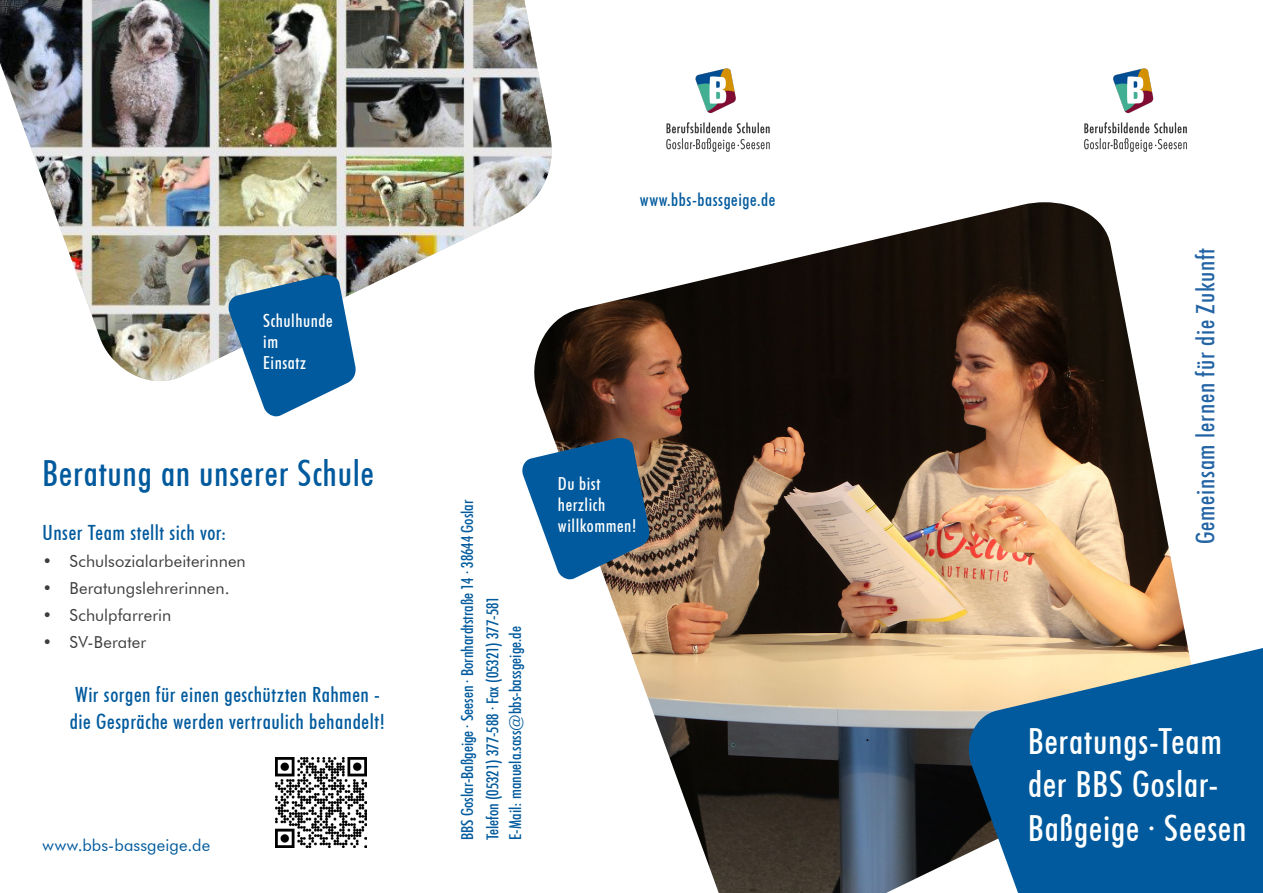
<style>
.page{position:relative;width:1263px;height:893px;background:#fff}
.page>*{position:absolute;margin:0;border:0;box-sizing:border-box;transform-origin:0 0}
.Bassgeige_Headline{font:500 condensed 36px/43.5px "Futura BT";letter-spacing:.025em;color:#fff}
.t1{font:500 condensed 36px "Futura BT";letter-spacing:.025em;color:#015a9d}
.t2{font:500 condensed 25.5px "Futura BT";letter-spacing:.03em;color:#2464a5}
.Bassgeige_Zwischenhead{font:500 condensed 21px "Futura BT";letter-spacing:.025em;color:#015a9d}
.t3{font:500 condensed 18px/21px "Futura BT";letter-spacing:.03em;color:#fff}
.t4{font:500 condensed 18px "Futura BT";letter-spacing:.03em;color:#015a9d}
.t5{font:500 condensed 16.5px "Futura BT";color:#015a9d}
.t6{font:16.5px "Futura BT";letter-spacing:.005em;color:#3e3e3f}
.Bassgeige_Fließtext{font:16.5px "Futura BT";letter-spacing:.01em;color:#015a9d}
</style>
<div class="page">
<img style="left:536px;top:202px;width:651px;height:691px">
<img style="left:0;top:0;width:553px;height:383px">
<svg style="left:963px;top:641px;width:300px;height:252px;background:#32729e"></svg>
<svg style="left:522px;top:437px;width:128px;height:144px"></svg>
<svg style="left:227px;top:274px;width:130px;height:143px"></svg>
<img style="left:275px;top:758px;width:92px;height:89px">
<img style="left:1084px;top:68px;width:103px;height:84px">
<img style="left:666px;top:68px;width:104px;height:84px">
<p class="t3" style="left:263px;top:309px;width:71px">Schulhunde</p>
<p class="t3" style="left:263px;top:330px;width:16px">im</p>
<p class="t3" style="left:263px;top:351px;width:44px">Einsatz</p>
<p class="t1" style="left:43px;top:451px;width:333px">Beratung an unserer Schule</p>
<p class="Bassgeige_Zwischenhead" style="left:43px;top:520px;width:186px">Unser Team stellt sich vor:</p>
<p class="t6" style="left:43px;top:551px;width:205px">• Schulsozialarbeiterinnen</p>
<p class="t6" style="left:43px;top:578px;width:188px">• Beratungslehrerinnen.</p>
<p class="t6" style="left:43px;top:605px;width:130px">• Schulpfarrerin</p>
<p class="t6" style="left:43px;top:632px;width:105px">• SV-Berater</p>
<p class="Bassgeige_Zwischenhead" style="left:75px;top:682px;width:306px">Wir sorgen für einen geschützten Rahmen -</p>
<p class="Bassgeige_Zwischenhead" style="left:70px;top:709px;width:317px">die Gespräche werden vertraulich behandelt!</p>
<p class="Bassgeige_Fließtext" style="left:43px;top:835px;width:169px">www.bbs-bassgeige.de</p>
<p class="t4" style="left:640px;top:189px;width:137px">www.bbs-bassgeige.de</p>
<p class="t5" style="left:457px;top:840px;width:342px;rotate:-90deg">BBS Goslar-Baßgeige · Seesen · Bornhardtstraße 14 · 38644 Goslar</p>
<p class="t5" style="left:482px;top:840px;width:245px;rotate:-90deg">Telefon (05321) 377-588 · Fax (05321) 377-581</p>
<p class="t5" style="left:505px;top:840px;width:215px;rotate:-90deg">E-Mail: manuela.sass@bbs-bassgeige.de</p>
<p class="t3" style="left:558px;top:472px;width:80px">Du bist herzlich willkommen!</p>
<p class="t2" style="left:1190px;top:544px;width:297px;rotate:-90deg">Gemeinsam lernen für die Zukunft</p>
<p class="Bassgeige_Headline" style="left:1028px;top:719px;width:195px">Beratungs-Team der BBS Goslar-</p>
<p class="Bassgeige_Headline" style="left:1028px;top:806px;width:220px">Baßgeige · Seesen</p>
</div>
